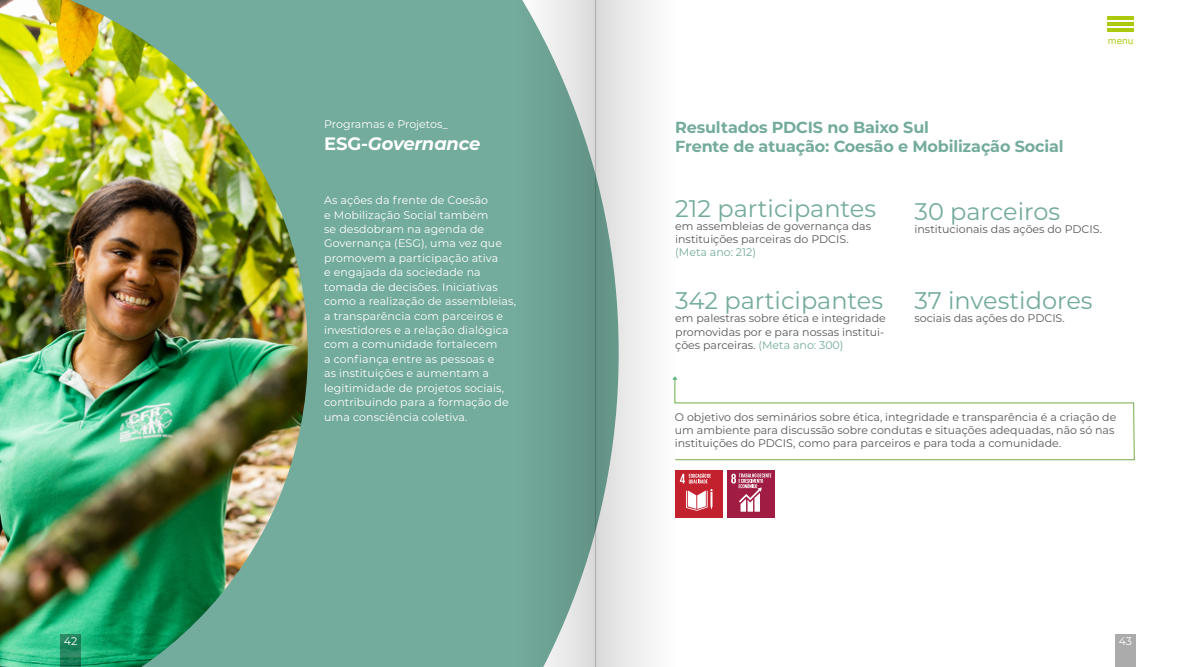
<style>
.page{position:relative;width:1191px;height:667px;background:#fff}
.page>*{position:absolute;margin:0;border:0;box-sizing:border-box;transform-origin:0 0}
.t1{font:24px "Montserrat";color:#73ab9c}
.t2{font:italic 700 18px "Montserrat";letter-spacing:-.01em;color:#fff}
.t3{font:700 16px/19.2px "Montserrat";letter-spacing:-.01em;color:#73ab9c}
.t4{font:11px/14.4px "Montserrat";letter-spacing:.01em;color:#fff}
.t5{font:11px/13.2px "Montserrat";color:#575756}
.t6{font:11px "Montserrat";color:#73ab9c}
.t7{font:9px "Verdana";color:#adc90e}
.s1{font-style:normal}
.s2{color:#73ab9c}
</style>
<div class="page">
<img style="left:0;top:0;width:516px;height:666px">
<div style="left:675px;top:469px;width:47px;height:48px;background:#c4212e"></div>
<svg style="left:680px;top:473px;width:32px;height:37px"></svg>
<div style="left:727px;top:469px;width:47px;height:48px;background:#a11c42"></div>
<svg style="left:731px;top:473px;width:40px;height:38px"></svg>
<svg style="left:675px;top:379px;width:460px;height:81px"></svg>
<div style="left:1115px;top:634px;width:20px;height:32px;background:#ababab"></div>
<svg style="left:61px;top:634px;width:20px;height:32px"></svg>
<svg style="left:595px;top:0;width:80px;height:666px"></svg>
<svg style="left:516px;top:0;width:79px;height:666px;background:#7fab9f"></svg>
<hr style="left:1107px;top:17px;width:26px;height:3px;background:#adc90e">
<hr style="left:1107px;top:22px;width:26px;height:3px;background:#adc90e">
<hr style="left:1107px;top:28px;width:26px;height:3px;background:#adc90e">
<p class="t4" style="left:324px;top:117px;width:125px">Programas e Projetos_</p>
<h2 class="t2" style="left:324px;top:130px;width:158px"><span class="s1">ESG-</span>Governance</h2>
<p class="t4" style="left:324px;top:192px;width:193px">As ações da frente de Coesão<br>e Mobilização Social também<br>se desdobram na agenda de<br>Governança (ESG), uma vez que promovem a participação ativa<br>e engajada da sociedade na tomada de decisões. Iniciativas como a realização de assembleias, a transparência com parceiros e investidores e a relação dialógica com a comunidade fortalecem<br>a confiança entre as pessoas e<br>as instituições e aumentam a legitimidade de projetos sociais, contribuindo para a formação de uma consciência coletiva.</p>
<h3 class="t3" style="left:675px;top:117px;width:390px">Resultados PDCIS no Baixo Sul<br>Frente de atuação: Coesão e Mobilização Social</h3>
<p class="t7" style="left:1108px;top:34px;width:27px">menu</p>
<h1 class="t1" style="left:675px;top:191px;width:202px">212 participantes</h1>
<p class="t5" style="left:675px;top:219px;width:197px">em assembleias de governança das instituições parceiras do PDCIS.</p>
<p class="t6" style="left:675px;top:245px;width:82px">(Meta ano: 212)</p>
<h1 class="t1" style="left:675px;top:284px;width:209px">342 participantes</h1>
<p class="t5" style="left:675px;top:311px;width:212px">em palestras sobre ética e integridade promovidas por e para nossas institui&shy;ções parceiras. <span class="s2">(Meta ano: 300)</span></p>
<h1 class="t1" style="left:914px;top:195px;width:147px">30 parceiros</h1>
<p class="t5" style="left:914px;top:222px;width:189px">institucionais das ações do PDCIS.</p>
<h1 class="t1" style="left:914px;top:284px;width:180px">37 investidores</h1>
<p class="t5" style="left:914px;top:311px;width:152px">sociais das ações do PDCIS.</p>
<p class="t5" style="left:675px;top:409px;width:443px">O objetivo dos seminários sobre ética, integridade e transparência é a criação de um ambiente para discussão sobre condutas e situações adequadas, não só nas instituições do PDCIS, como para parceiros e para toda a comunidade.</p>
<p class="t4" style="left:64px;top:633px;width:15px">42</p>
<p class="t4" style="left:1118px;top:633px;width:15px">43</p>
</div>
